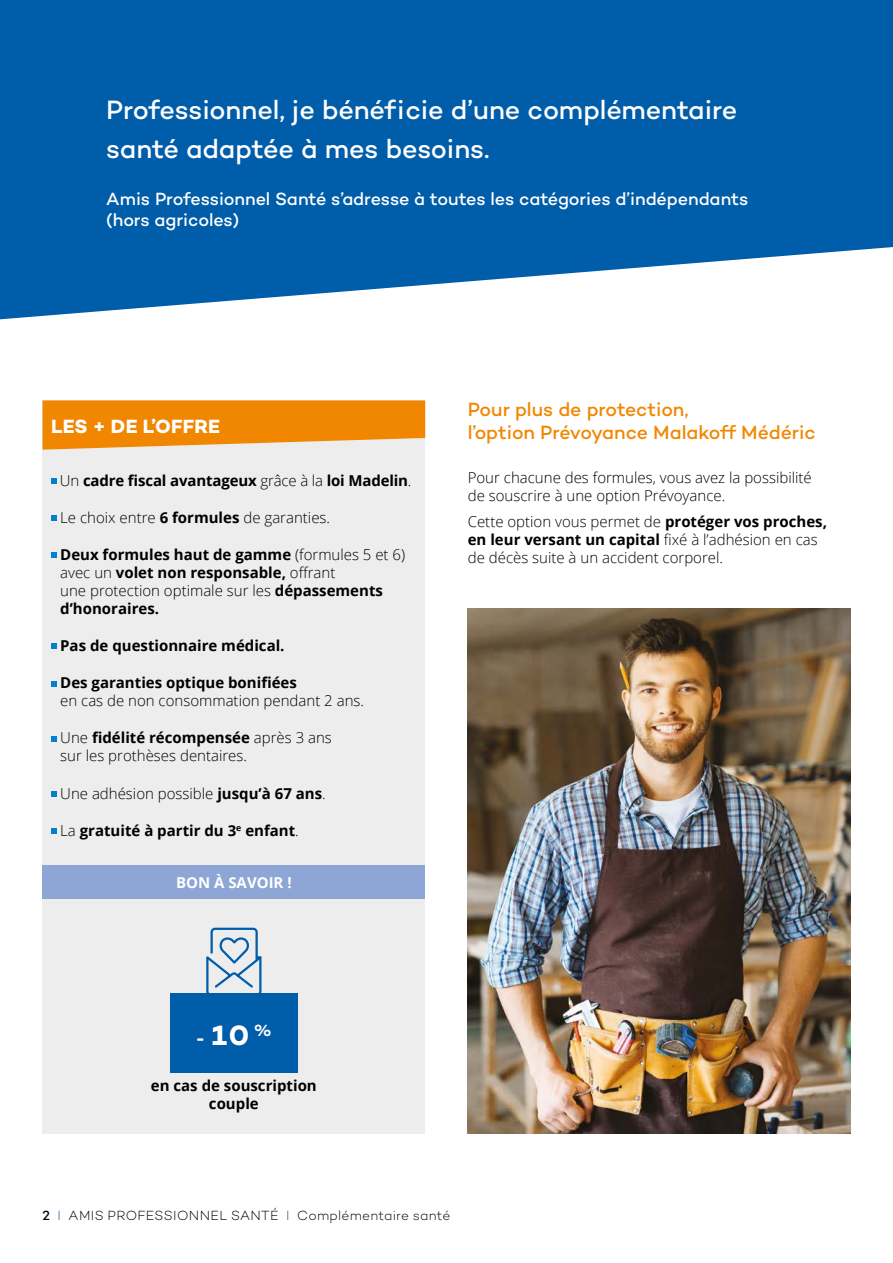
<style>
.page{position:relative;width:893px;height:1263px;background:#fff}
.page>*{position:absolute;margin:0;border:0;box-sizing:border-box;transform-origin:0 0}
.t1{font:500 27px/39px "Campton";letter-spacing:-.005em;color:#fff}
.t2{font:500 19.5px/23.4px "Campton";letter-spacing:-.005em;color:#f18700}
.t3{font:700 19.5px "Campton";letter-spacing:.01em;color:#fff}
.t4{font:500 18px/21px "Campton";letter-spacing:-.005em;color:#fff}
.t5{font:700 16.5px "Campton";color:#fff}
.t6{font:300 15px/18px "Open Sans";color:#000}
.t7{font:700 15px/18px "Open Sans";color:#000}
.t8{font:700 15px "Open Sans";color:#fff}
.t9{font:300 13.5px "Campton";letter-spacing:.025em;color:#000}
.s1{font-weight:300}
.s2{font-weight:700}
.s3{font-size:28.5px}
.s4{font-weight:500}
.s5{color:#005da9}
</style>
<div class="page">
<svg style="left:0;top:0;width:893px;height:319px;background:#1c6fb2"></svg>
<div style="left:43px;top:400px;width:382px;height:734px;background:#ededed"></div>
<svg style="left:43px;top:400px;width:382px;height:50px;background:#f0941f"></svg>
<svg style="left:51px;top:478px;width:5px;height:6px"></svg>
<svg style="left:51px;top:515px;width:5px;height:6px"></svg>
<svg style="left:51px;top:553px;width:5px;height:5px"></svg>
<svg style="left:51px;top:644px;width:5px;height:5px"></svg>
<svg style="left:51px;top:681px;width:5px;height:5px"></svg>
<svg style="left:51px;top:736px;width:5px;height:5px"></svg>
<svg style="left:51px;top:791px;width:5px;height:5px"></svg>
<svg style="left:51px;top:828px;width:5px;height:6px"></svg>
<div style="left:170px;top:993px;width:127px;height:80px;background:#005da9"></div>
<div style="left:43px;top:866px;width:382px;height:33px;background:#8da6d6"></div>
<img style="left:468px;top:608px;width:382px;height:525px">
<svg style="left:206px;top:927px;width:56px;height:66px"></svg>
<h1 class="t1" style="left:106px;top:90px;width:633px">Professionnel, je bénéficie d’une complémentaire santé adaptée à mes besoins.</h1>
<p class="t4" style="left:106px;top:188px;width:643px">Amis Professionnel Santé s’adresse à toutes les catégories d’indépendants (hors agricoles)</p>
<h2 class="t3" style="left:51px;top:414px;width:170px">LES + DE L’OFFRE</h2>
<p class="t7" style="left:60px;top:471px;width:353px"><span class="s1">Un</span> cadre fiscal avantageux <span class="s1">grâce à la</span> loi Madelin<span class="s1">.</span></p>
<p class="t6" style="left:60px;top:508px;width:271px">Le choix entre <span class="s2">6 formules</span> de garanties.</p>
<p class="t7" style="left:60px;top:545px;width:346px">Deux formules haut de gamme <span class="s1">(formules 5 et 6) avec un</span> volet non responsable, <span class="s1">offrant<br>une protection optimale sur les</span> dépassements d’honoraires.</p>
<p class="t7" style="left:60px;top:636px;width:226px">Pas de questionnaire médical.</p>
<p class="t7" style="left:60px;top:673px;width:238px">Des garanties optique bonifiées</p>
<p class="t6" style="left:60px;top:691px;width:305px">en cas de non consommation pendant 2 ans.</p>
<p class="t6" style="left:60px;top:729px;width:273px">Une <span class="s2">fidélité récompensée</span> après 3 ans sur les prothèses dentaires.</p>
<p class="t6" style="left:60px;top:784px;width:267px">Une adhésion possible <span class="s2">jusqu’à 67 ans</span>.</p>
<p class="t7" style="left:60px;top:821px;width:240px"><span class="s1">La</span> gratuité à partir du 3<sup>e</sup> enfant<span class="s1">.</span></p>
<p class="t8" style="left:176px;top:872px;width:117px">BON À SAVOIR !</p>
<h2 class="t2" style="left:468px;top:397px;width:349px">Pour plus de protection,<br>l’option Prévoyance Malakoff Médéric</h2>
<p class="t6" style="left:468px;top:468px;width:346px">Pour chacune des formules, vous avez la possibilité de souscrire à une option Prévoyance.</p>
<p class="t6" style="left:468px;top:513px;width:361px">Cette option vous permet de <span class="s2">protéger vos proches, en leur versant un capital</span> fixé à l’adhésion en cas de décès suite à un accident corporel.</p>
<p class="t5" style="left:196px;top:1024px;width:78px">- <span class="s3">10</span> %</p>
<p class="t7" style="left:151px;top:1076px;width:167px;text-align:center">en cas de souscription couple</p>
<p class="t9" style="left:43px;top:1207px;width:409px"><span class="s4">2</span> <span class="s5">I</span> AMIS PROFESSIONNEL SANTÉ <span class="s5">I</span> Complémentaire santé</p>
</div>
